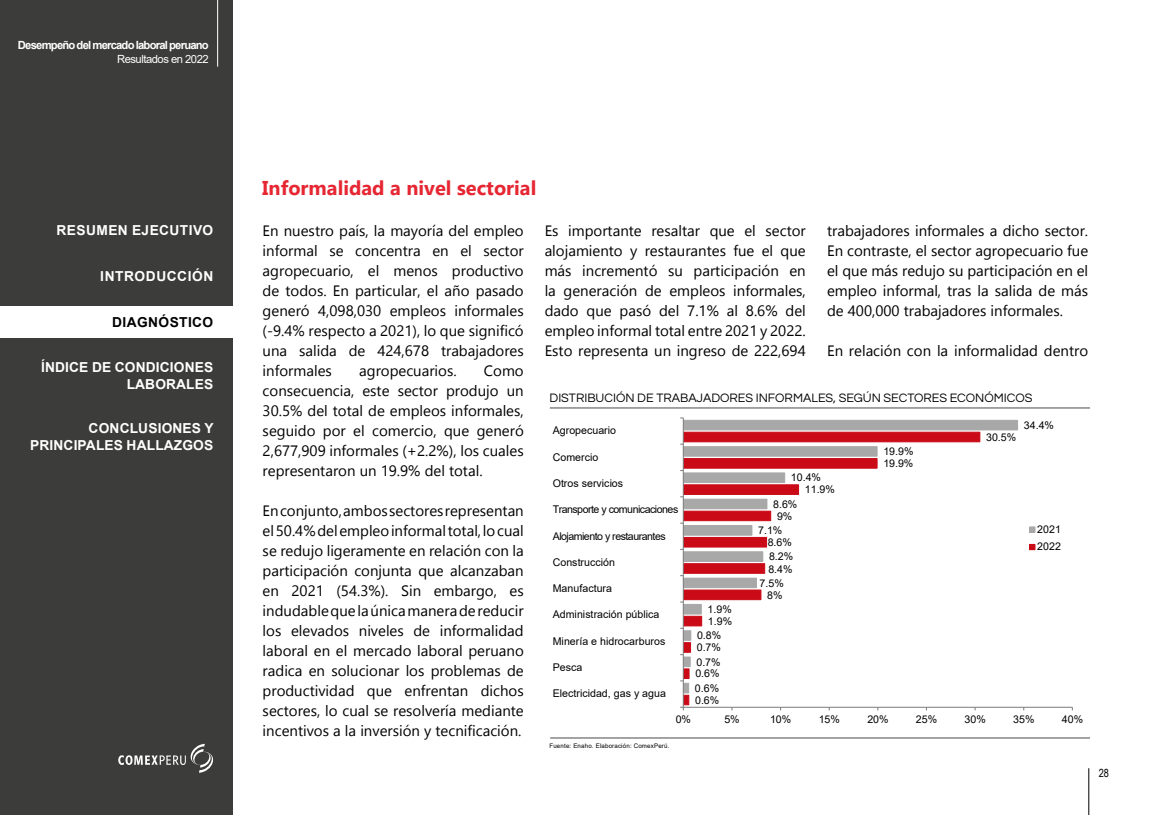
<style>
.page{position:relative;width:1152px;height:815px;background:#fff}
.page>*{position:absolute;margin:0;border:0;box-sizing:border-box;transform-origin:0 0}
.t1{font:700 20px "Gadugi";color:#e62733}
.t2{font:15px/20px "Gadugi";color:#000;text-align:justify}
.t3{font:700 13.75px/16.2px "Arial";letter-spacing:.01em;color:#fff;text-align:right}
.t4{font:700 13.75px "Arial";letter-spacing:.03em;color:#fff}
.t5{font:700 13.75px "Arial";letter-spacing:.04em;color:#fff}
.t6{font:700 13.75px "Arial";letter-spacing:.03em;color:#000}
.t7{font:12.5px "Questrial";color:#000}
.t8{font:700 11.25px "Arial";letter-spacing:-.07em;color:#fff}
.t9{font:11.25px "Arial";letter-spacing:-.04em;color:#fff}
.t10{font:11.25px "Arial Narrow";color:#000}
.t11{font:10.62px/17.5px "Arial";color:#000}
.t12{font:10.62px "Arial";letter-spacing:-.05em;color:#000}
.t13{font:6.25px "Arial";letter-spacing:.025em;color:#000}
</style>
<div class="page">
<hr style="left:1088px;top:768px;width:1px;height:47px;background:#000">
<div style="left:0;top:0;width:232px;height:815px;background:#3c3c3b"></div>
<svg style="left:118px;top:744px;width:95px;height:29px"></svg>
<hr style="left:217px;top:0;width:1px;height:67px;background:#fff">
<div style="left:0;top:306px;width:232px;height:32px;background:#fff"></div>
<hr style="left:550px;top:408px;width:539px;height:1px;background:#4a4a4a">
<hr style="left:550px;top:738px;width:539px;height:1px;background:#4a4a4a">
<svg style="left:684px;top:420px;width:334px;height:274px"></svg>
<hr style="left:683px;top:707px;width:389px;height:1px;background:#808080">
<hr style="left:683px;top:418px;width:1px;height:289px;background:#808080">
<svg style="left:1029px;top:527px;width:6px;height:6px"></svg>
<svg style="left:1029px;top:544px;width:6px;height:6px"></svg>
<p class="t8" style="left:18px;top:37px;width:192px">Desempeño del mercado laboral peruano</p>
<p class="t9" style="left:117px;top:51px;width:93px">Resultados en 2022</p>
<p class="t4" style="left:57px;top:220px;width:158px">RESUMEN EJECUTIVO</p>
<p class="t5" style="left:100px;top:266px;width:114px">INTRODUCCIÓN</p>
<p class="t6" style="left:112px;top:312px;width:103px">DIAGNÓSTICO</p>
<p class="t3" style="left:41px;top:360px;width:174px">ÍNDICE DE CONDICIONES<br>LABORALES</p>
<p class="t3" style="left:30px;top:421px;width:185px">CONCLUSIONES Y<br>PRINCIPALES HALLAZGOS</p>
<h1 class="t1" style="left:262px;top:176px;width:275px">Informalidad a nivel sectorial</h1>
<p class="t2" style="left:263px;top:221px;width:263px">En nuestro país, la mayoría del empleo informal se concentra en el sector agropecuario, el menos productivo de todos. En particular, el año pasado generó 4,098,030 empleos informales (-9.4% respecto a 2021), lo que significó una salida de 424,678 trabajadores informales</p>
<p class="t2" style="left:359px;top:360px;width:99px">agropecuarios.</p>
<p class="t2" style="left:263px;top:360px;width:263px;text-indent:221px">Como consecuencia, este sector produjo un 30.5% del total de empleos informales, seguido por el comercio, que generó 2,677,909 informales (+2.2%), los cuales representaron un 19.9% del total.</p>
<p class="t2" style="left:263px;top:500px;width:263px">En conjunto, ambos sectores representan el 50.4% del empleo informal total, lo cual se redujo ligeramente en relación con la participación conjunta que alcanzaban en 2021 (54.3%). Sin embargo, es indudable que la única manera de reducir los elevados niveles de informalidad laboral en el mercado laboral peruano radica en solucionar los problemas de productividad que enfrentan dichos sectores, lo cual se resolvería mediante incentivos a la inversión y tecnificación.</p>
<p class="t2" style="left:544px;top:220px;width:263px">Es importante resaltar que el sector alojamiento y restaurantes fue el que más incrementó su participación en la generación de empleos informales, dado que pasó del 7.1% al 8.6% del empleo informal total entre 2021 y 2022.<br>Esto representa un ingreso de 222,694</p>
<p class="t2" style="left:827px;top:220px;width:263px">trabajadores informales a dicho sector.<br>En contraste, el sector agropecuario fue el que más redujo su participación en el empleo informal, tras la salida de más de 400,000 trabajadores informales.</p>
<p class="t2" style="left:827px;top:340px;width:263px">En relación con la informalidad dentro</p>
<p class="t7" style="left:549px;top:389px;width:484px">DISTRIBUCIÓN DE TRABAJADORES INFORMALES, SEGÚN SECTORES ECONÓMICOS</p>
<p class="t11" style="left:552px;top:422px;width:65px">Agropecuario</p>
<p class="t11" style="left:986px;top:428px;width:32px">30.5%</p>
<p class="t11" style="left:1024px;top:416px;width:32px">34.4%</p>
<p class="t11" style="left:552px;top:448px;width:47px">Comercio</p>
<p class="t11" style="left:883px;top:443px;width:32px">19.9%</p>
<p class="t11" style="left:883px;top:455px;width:32px">19.9%</p>
<p class="t11" style="left:552px;top:474px;width:72px">Otros servicios</p>
<p class="t11" style="left:791px;top:469px;width:32px">10.4%</p>
<p class="t11" style="left:805px;top:481px;width:32px">11.9%</p>
<p class="t12" style="left:552px;top:502px;width:127px">Transporte y comunicaciones</p>
<p class="t11" style="left:773px;top:495px;width:26px">8.6%</p>
<p class="t11" style="left:777px;top:507px;width:17px">9%</p>
<p class="t12" style="left:553px;top:528px;width:115px">Alojamiento y restaurantes</p>
<p class="t11" style="left:758px;top:522px;width:26px">7.1%</p>
<p class="t11" style="left:767px;top:533px;width:26px">8.6%</p>
<p class="t11" style="left:1037px;top:520px;width:25px">2021<br>2022</p>
<p class="t11" style="left:553px;top:553px;width:64px">Construcción</p>
<p class="t11" style="left:769px;top:548px;width:26px">8.2%</p>
<p class="t11" style="left:768px;top:560px;width:26px">8.4%</p>
<p class="t11" style="left:553px;top:580px;width:61px">Manufactura</p>
<p class="t11" style="left:759px;top:574px;width:26px">7.5%</p>
<p class="t11" style="left:767px;top:586px;width:17px">8%</p>
<p class="t11" style="left:553px;top:606px;width:108px">Administración pública</p>
<p class="t11" style="left:707px;top:600px;width:26px">1.9%</p>
<p class="t11" style="left:708px;top:612px;width:26px">1.9%</p>
<p class="t11" style="left:553px;top:632px;width:114px">Minería e hidrocarburos</p>
<p class="t11" style="left:697px;top:627px;width:26px">0.8%</p>
<p class="t11" style="left:697px;top:639px;width:26px">0.7%</p>
<p class="t11" style="left:553px;top:658px;width:31px">Pesca</p>
<p class="t11" style="left:696px;top:653px;width:26px">0.7%</p>
<p class="t11" style="left:695px;top:665px;width:26px">0.6%</p>
<p class="t11" style="left:553px;top:685px;width:115px">Electricidad, gas y agua</p>
<p class="t11" style="left:695px;top:679px;width:26px">0.6%</p>
<p class="t11" style="left:695px;top:691px;width:26px">0.6%</p>
<p class="t11" style="left:675px;top:710px;width:17px">0%</p>
<p class="t11" style="left:724px;top:710px;width:17px">5%</p>
<p class="t11" style="left:770px;top:710px;width:23px">10%</p>
<p class="t11" style="left:818px;top:710px;width:23px">15%</p>
<p class="t11" style="left:867px;top:710px;width:23px">20%</p>
<p class="t11" style="left:916px;top:710px;width:23px">25%</p>
<p class="t11" style="left:964px;top:710px;width:23px">30%</p>
<p class="t11" style="left:1013px;top:710px;width:23px">35%</p>
<p class="t11" style="left:1061px;top:710px;width:23px">40%</p>
<p class="t13" style="left:549px;top:741px;width:121px">Fuente: Enaho. Elaboración: ComexPerú.</p>
<p class="t10" style="left:1098px;top:765px;width:12px">28</p>
</div>
